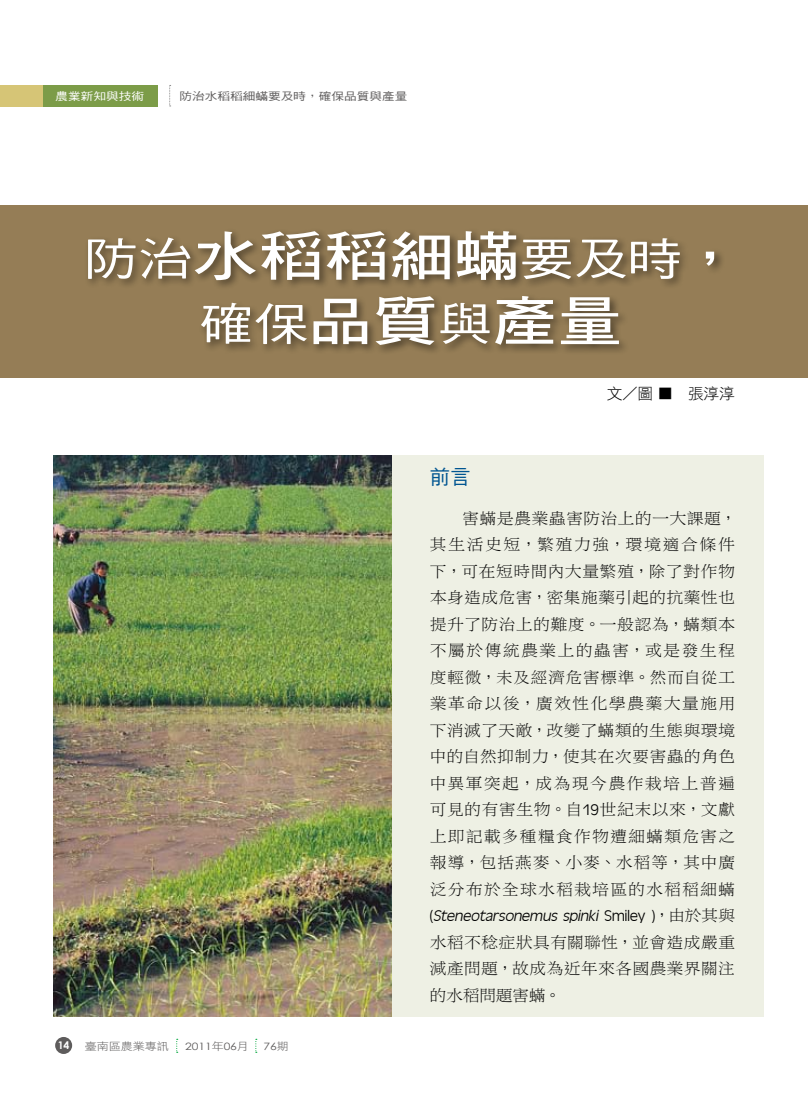
<style>
.page{position:relative;width:808px;height:1106px;background:#fff}
.page>*{position:absolute;margin:0;border:0;box-sizing:border-box;transform-origin:0 0}
.t1{font:54px/64.8px "DF Hei Std W7";letter-spacing:.005em;color:#fff;text-align:center;scale:1.2 1}
.t2{font:20.25px "DF Hei Std W5";color:#005591}
.t3{font:16.2px/26.4px "DF Li Song Std W3";color:#000;text-align:justify;scale:1.06 1}
.t4{font:15.45px "DF Hei Std W3";color:#000}
.t5{font:10.8px "DF Hei Std W5";letter-spacing:.005em;color:#5e5c5c;scale:1.17 1}
.t6{font:10.8px "DF Hei Std W5";letter-spacing:.005em;color:#fff;scale:1.17 1}
.t7{font:10.5px "DF Hei Std W3";color:#5e5c5c;scale:1.14 1}
.t8{font:700 10.5px "Century Gothic";color:#fff}
.t9{font:10.2px "Century Gothic";letter-spacing:-.005em;color:#5e5c5c;scale:1.19 1}
.s1{font-family:"DF Hei Std W5";font-size:45px}
.s2{font-family:"DF Hei Std W3";font-size:10.5px}
.s3{font-family:"DF Hei Std W3"}
.s4{font-family:"Antique Oli T Ligh"}
.s5{font-family:"Antique Oli T Ligh";font-style:italic}
</style>
<div class="page">
<div style="left:0;top:85px;width:157px;height:21px;background:#7c9c48"></div>
<svg style="left:169px;top:85px;width:2px;height:22px"></svg>
<div style="left:0;top:85px;width:43px;height:21px;background:#d6c576"></div>
<div style="left:55px;top:1037px;width:17px;height:17px;background:#5e5c5c;border-radius:50%"></div>
<svg style="left:255px;top:1038px;width:2px;height:14px"></svg>
<svg style="left:176px;top:1038px;width:2px;height:14px"></svg>
<div style="left:54px;top:455px;width:710px;height:562px;background:#eef0e4"></div>
<div style="left:0;top:206px;width:808px;height:172px;background:#957d56"></div>
<div style="left:84px;top:227px;width:641px;height:128px;background:#000;opacity:.47"></div>
<img style="left:54px;top:455px;width:338px;height:562px">
<p class="t6" style="left:55px;top:90px;width:77px">農業新知與技術</p>
<p class="t5" style="left:179px;top:90px;width:196px">防治水稻稻細蟎要及時，確保品質與產量</p>
<p class="t1" style="left:84px;top:222px;width:550px"><span class="s1">防治</span>水稻稻細蟎<span class="s1">要及時</span>，<span class="s1">確保</span>品質<span class="s1">與</span>產量</p>
<p class="t4" style="left:607px;top:385px;width:129px">文／圖 ■ 張淳淳</p>
<p class="t8" style="left:58px;top:1039px;width:13px">14</p>
<p class="t7" style="left:85px;top:1040px;width:75px">臺南區農業專訊</p>
<p class="t9" style="left:185px;top:1039px;width:55px">2011<span class="s2">年</span>06<span class="s2">月</span></p>
<p class="t9" style="left:264px;top:1039px;width:23px">76<span class="s2">期</span></p>
<p class="t2" style="left:430px;top:466px;width:43px">前言</p>
<p class="t3" style="left:429px;top:504px;width:292px;text-indent:33px">害蟎是農業蟲害防治上的一大課題<span class="s3">，</span>其生活史短<span class="s3">，</span>繁殖力強<span class="s3">，</span>環境適合條件下<span class="s3">，</span>可在短時間內大量繁殖<span class="s3">，</span>除了對作物本身造成危害<span class="s3">，</span>密集施藥引起的抗藥性也提升了防治上的難度<span class="s3">。</span>一般認為<span class="s3">，</span>蟎類本不屬於傳統農業上的蟲害<span class="s3">，</span>或是發生程度輕微<span class="s3">，</span>未及經濟危害標準<span class="s3">。</span>然而自從工業革命以後<span class="s3">，</span>廣效性化學農藥大量施用下消滅了天敵<span class="s3">，</span>改變了蟎類的生態與環境中的自然抑制力<span class="s3">，</span>使其在次要害蟲的角色中異軍突起<span class="s3">，</span>成為現今農作栽培上普遍可見的有害生物<span class="s3">。</span>自<span class="s4">19</span>世紀末以來<span class="s3">，</span>文獻上即記載多種糧食作物遭細蟎類危害之報導<span class="s3">，</span>包括燕麥<span class="s3">、</span>小麥<span class="s3">、</span>水稻等<span class="s3">，</span>其中廣泛分布於全球水稻栽培區的水稻稻細蟎<span class="s4">(</span><span class="s5">Steneotarsonemus spinki</span> <span class="s4">S m i l ey )</span><span class="s3">，</span>由於其與水稻不稔症狀具有關聯性<span class="s3">，</span>並會造成嚴重減產問題<span class="s3">，</span>故成為近年來各國農業界關注的水稻問題害蟎<span class="s3">。</span></p>
</div>
